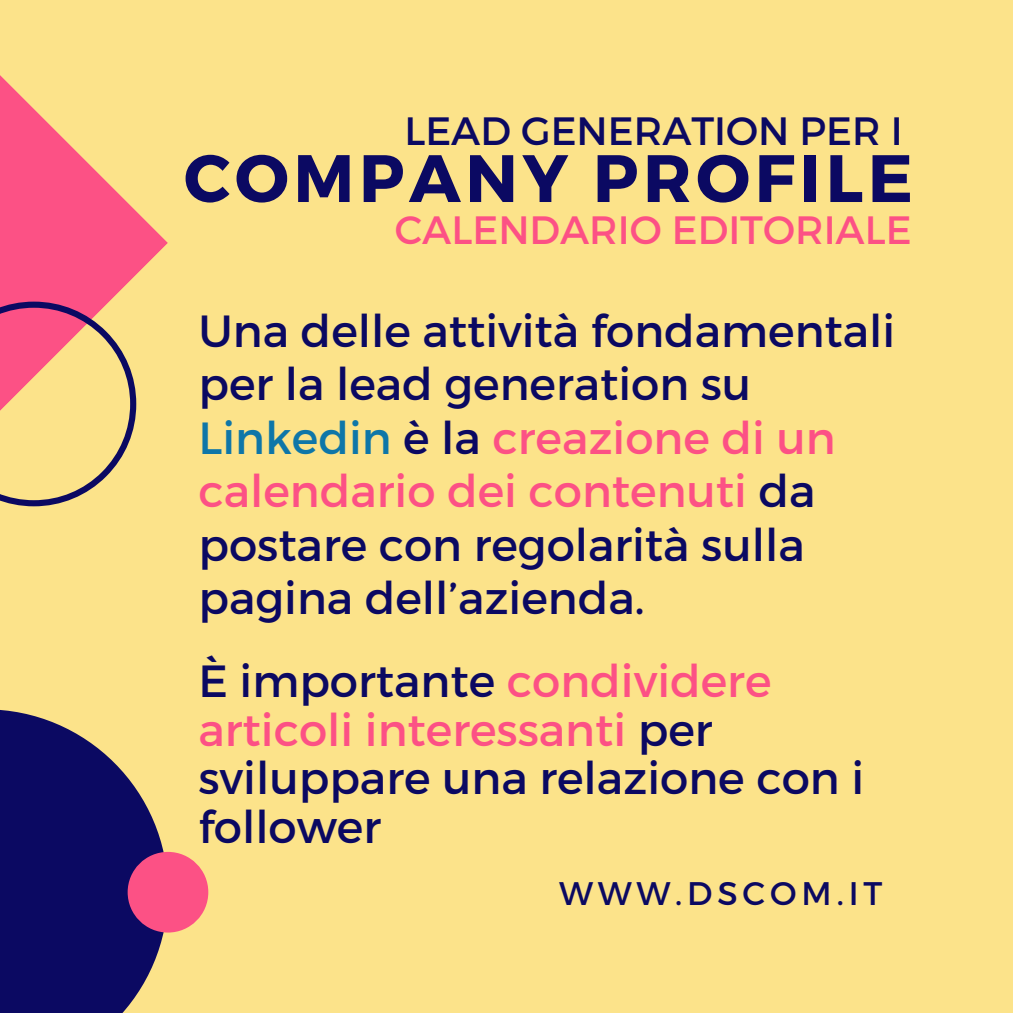
<style>
.page{position:relative;width:1013px;height:1013px;background:#fff}
.page>*{position:absolute;margin:0;border:0;box-sizing:border-box;transform-origin:0 0}
.t1{font:700 66.88px "Montserrat";letter-spacing:.07em;color:#0b0962}
.t2{font:45px/53.5px "Montserrat";color:#0b0962}
.t3{font:39.5px "Montserrat";color:#fc5185}
.t4{font:39.5px "Montserrat";color:#0b0962}
.t5{font:32.62px "Montserrat";letter-spacing:.15em;color:#0b0962}
.s1{color:#0e76a8}
.s2{color:#fc5185}
</style>
<div class="page">
<div style="left:0;top:0;width:1012px;height:1012px;background:#fce38a"></div>
<svg style="left:0;top:710px;width:168px;height:302px;fill:#0b0962"></svg>
<svg style="left:0;top:75px;width:168px;height:432px"></svg>
<svg style="left:0;top:301px;width:136px;height:205px"></svg>
<div style="left:128px;top:851px;width:80px;height:81px;background:#fc5185;border-radius:50%"></div>
<p class="t4" style="left:404px;top:105px;width:500px">LEAD GENERATION PER I</p>
<p class="t1" style="left:184px;top:135px;width:730px">COMPANY PROFILE</p>
<p class="t3" style="left:395px;top:204px;width:518px">CALENDARIO EDITORIALE</p>
<p class="t2" style="left:198px;top:301px;width:698px">Una delle attività fondamentali per la lead generation su<br><span class="s1">Linkedin</span> è la <span class="s2">creazione di un calendario dei contenuti</span> da postare con regolarità sulla pagina dell’azienda.</p>
<p class="t2" style="left:198px;top:654px;width:667px;line-height:48.8px">È importante <span class="s2">condividere articoli interessanti</span> per sviluppare una relazione con i follower</p>
<p class="t5" style="left:559px;top:872px;width:325px">WWW.DSCOM.IT</p>
</div>
